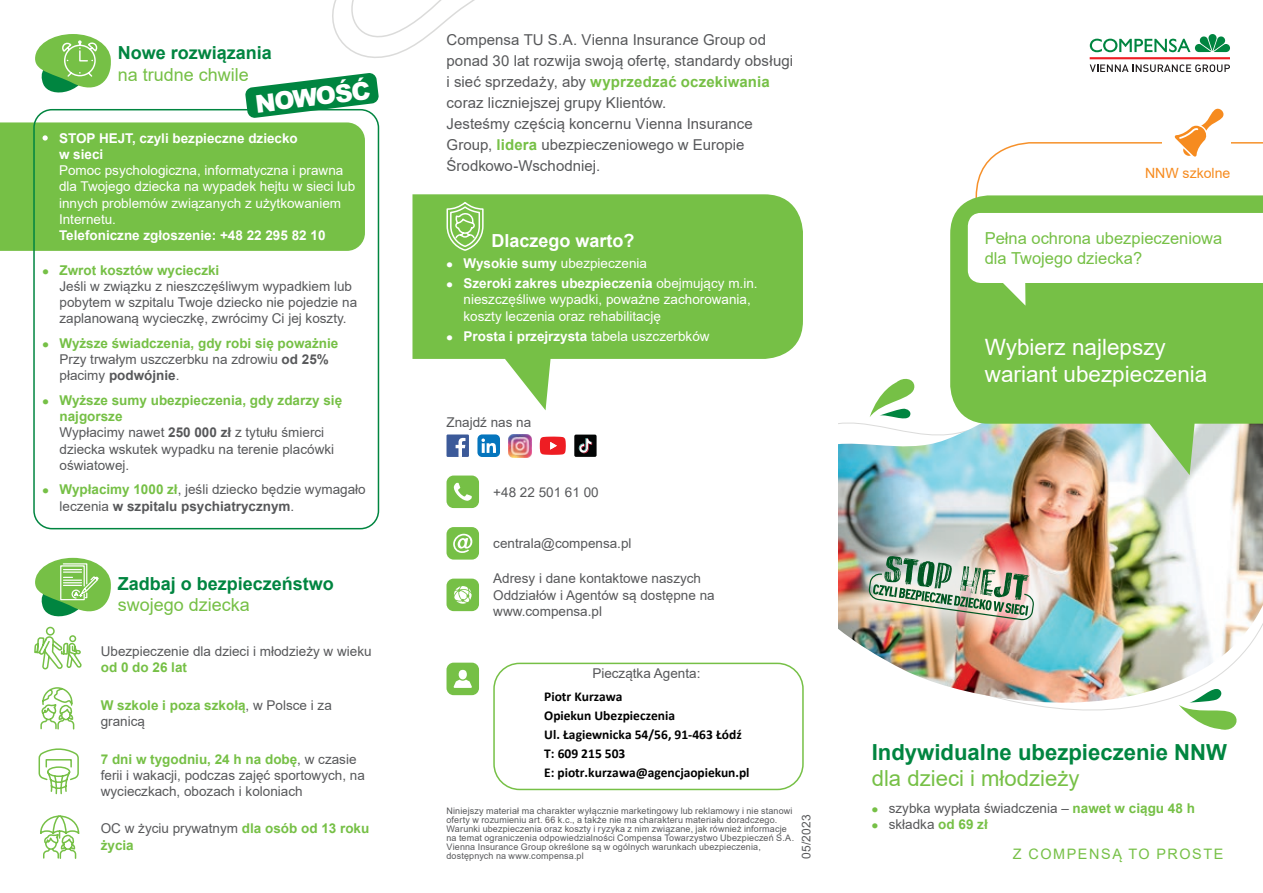
<style>
.page{position:relative;width:1263px;height:893px;background:#fff}
.page>*{position:absolute;margin:0;border:0;box-sizing:border-box;transform-origin:0 0}
.t1{font:900 24.45px "Arial";color:#fff}
.t2{font:22.5px/27px "Arial";color:#fff}
.t3{font:700 22.05px "Arial";color:#008540}
.t4{font:22.05px "Arial";color:#76c046}
.t5{font:700 18px "Arial";color:#008540}
.t6{font:18px "Arial";color:#76c046}
.t7{font:700 18px "Arial";color:#fff}
.t8{font:16.5px/19.8px "Arial";color:#76c046}
.t9{font:15px/21px "Arial";letter-spacing:.005em;color:#57585a}
.t10{font:14.4px "Arial";letter-spacing:.11em;color:#76c046}
.t11{font:14.1px "Arial";color:#f68b1f}
.t12{font:13.5px/16.2px "Arial";color:#57585a}
.t13{font:13.5px/16.2px "Arial";color:#fff}
.t14{font:700 13.5px/16.2px "Arial";color:#fff}
.t15{font:700 13.5px/18.9px "Calibri";color:#000}
.t16{font:700 13.5px/16.2px "Arial";color:#76c046}
.t17{font:12px "Arial";letter-spacing:.015em;color:#57585a}
.t18{font:9px/9px "Arial";letter-spacing:.015em;color:#57585a}
.s1{font-weight:700;color:#76c046}
.s2{font-weight:700;font-size:18px}
.s3{font-weight:700}
.s4{font-size:18px}
.s5{font-weight:400}
.s6{font-weight:700;font-size:18px;color:#76c046}
.s7{font-weight:400;color:#57585a}
</style>
<div class="page">
<svg style="left:1205px;top:725px;width:30px;height:5px"></svg>
<svg style="left:1025px;top:704px;width:212px;height:21px"></svg>
<img style="left:838px;top:378px;width:425px;height:326px">
<div style="left:0;top:122px;width:365px;height:129px;background:#76c046"></div>
<div style="left:33px;top:109px;width:346px;height:420px;border:2px solid #008540;border-radius:18px"></div>
<hr style="left:1090px;top:57px;width:140px;height:2px;background:#ee1d23">
<svg style="left:1090px;top:64px;width:140px;height:8px"></svg>
<svg style="left:1090px;top:34px;width:140px;height:18px"></svg>
<svg style="left:245px;top:0;width:230px;height:118px"></svg>
<svg style="left:412px;top:194px;width:391px;height:216px;fill:#76c046"></svg>
<div style="left:446px;top:663px;width:33px;height:32px;background:#76c046;border-radius:7px"></div>
<div style="left:459px;top:670px;width:8px;height:9px;background:#fff;border-radius:50%"></div>
<svg style="left:454px;top:680px;width:18px;height:8px"></svg>
<div style="left:493px;top:663px;width:311px;height:127px;border:2px solid #76c046;border-radius:26px"></div>
<div style="left:446px;top:579px;width:33px;height:32px;background:#76c046;border-radius:7px"></div>
<svg style="left:454px;top:586px;width:18px;height:18px"></svg>
<div style="left:446px;top:527px;width:33px;height:33px;background:#76c046;border-radius:7px"></div>
<svg style="left:453px;top:534px;width:20px;height:19px"></svg>
<div style="left:446px;top:475px;width:33px;height:33px;background:#76c046;border-radius:7px"></div>
<svg style="left:454px;top:483px;width:18px;height:18px"></svg>
<svg style="left:35px;top:34px;width:76px;height:59px"></svg>
<svg style="left:34px;top:626px;width:48px;height:44px"></svg>
<svg style="left:35px;top:558px;width:76px;height:59px"></svg>
<svg style="left:975px;top:142px;width:288px;height:53px"></svg>
<svg style="left:950px;top:195px;width:313px;height:280px;background:#89c166"></svg>
<div style="left:1162px;top:107px;width:68px;height:50px;background:#fff"></div>
<svg style="left:968px;top:213px;width:295px;height:93px"></svg>
<svg style="left:1174px;top:108px;width:50px;height:49px"></svg>
<div style="left:446px;top:434px;width:23px;height:23px;background:#3c5a99"></div>
<svg style="left:456px;top:438px;width:9px;height:19px"></svg>
<img style="left:508px;top:434px;width:23px;height:23px">
<div style="left:477px;top:434px;width:23px;height:23px;background:#0575bd;border-radius:5px"></div>
<svg style="left:481px;top:438px;width:15px;height:15px"></svg>
<svg style="left:540px;top:437px;width:26px;height:18px"></svg>
<svg style="left:574px;top:435px;width:23px;height:22px"></svg>
<svg style="left:43px;top:135px;width:5px;height:6px"></svg>
<svg style="left:446px;top:201px;width:38px;height:51px;background:#9bd178"></svg>
<svg style="left:40px;top:687px;width:35px;height:43px"></svg>
<svg style="left:38px;top:748px;width:42px;height:111px"></svg>
<div style="left:840px;top:528px;width:222px;height:121px;background:#fff;opacity:.75"></div>
<img style="left:867px;top:556px;width:168px;height:66px">
<p class="t9" style="left:446px;top:29px;width:348px">Compensa TU S.A. Vienna Insurance Group od ponad 30 lat rozwija swoją ofertę, standardy obsługi i sieć sprzedaży, aby <span class="s1">wyprzedzać oczekiwania </span>coraz liczniejszej grupy Klientów.<br>Jesteśmy częścią koncernu Vienna Insurance Group, <span class="s1">lidera</span> ubezpieczeniowego w Europie Środkowo-Wschodniej.</p>
<h3 class="t5" style="left:118px;top:40px;width:156px">Nowe rozwiązania</h3>
<h3 class="t6" style="left:118px;top:62px;width:133px">na trudne chwile</h3>
<h1 class="t1" style="left:253px;top:86px;width:117px;rotate:-7deg">NOWOŚĆ</h1>
<p class="t14" style="left:59px;top:130px;width:240px">STOP HEJT, czyli bezpieczne dziecko w sieci</p>
<p class="t13" style="left:59px;top:162px;width:298px">Pomoc psychologiczna, informatyczna i prawna dla Twojego dziecka na wypadek hejtu w sieci lub innych problemów związanych z użytkowaniem Internetu.</p>
<p class="t14" style="left:59px;top:227px;width:268px">Telefoniczne zgłoszenie: +48 22 295 82 10</p>
<h3 class="t7" style="left:491px;top:228px;width:145px">Dlaczego warto?</h3>
<p class="t13" style="left:446px;top:255px;width:202px"><span class="s2">•</span> <span class="s3">Wysokie sumy</span> ubezpieczenia</p>
<p class="t13" style="left:463px;top:275px;width:296px;text-indent:-17px"><span class="s2">•</span> <span class="s3">Szeroki zakres ubezpieczenia</span> obejmujący m.in. nieszczęśliwe wypadki, poważne zachorowania, koszty leczenia oraz rehabilitację</p>
<p class="t14" style="left:446px;top:328px;width:265px"><span class="s4">•</span> Prosta i przejrzysta <span class="s5">tabela uszczerbków</span></p>
<p class="t12" style="left:60px;top:262px;width:299px;text-indent:-17px"><span class="s6">•</span> <span class="s1">Zwrot kosztów wycieczki<br></span>Jeśli w związku z nieszczęśliwym wypadkiem lub pobytem w szpitalu Twoje dziecko nie pojedzie na zaplanowaną wycieczkę, zwrócimy Ci jej koszty.</p>
<p class="t12" style="left:60px;top:335px;width:280px;text-indent:-17px"><span class="s6">•</span> <span class="s1">Wyższe świadczenia, gdy robi się poważnie<br></span>Przy trwałym uszczerbku na zdrowiu <span class="s3">od 25% </span>płacimy <span class="s3">podwójnie</span>.</p>
<p class="t12" style="left:60px;top:392px;width:284px;text-indent:-17px"><span class="s6">•</span> <span class="s1">Wyższe sumy ubezpieczenia, gdy zdarzy się najgorsze<br></span>Wypłacimy nawet <span class="s3">250 000 zł</span> z tytułu śmierci dziecka wskutek wypadku na terenie placówki oświatowej.</p>
<p class="t12" style="left:60px;top:481px;width:308px;text-indent:-17px"><span class="s6">•</span> <span class="s1">Wypłacimy 1000 zł</span>, jeśli dziecko będzie wymagało leczenia <span class="s3">w szpitalu psychiatrycznym</span>.</p>
<p class="t12" style="left:446px;top:414px;width:86px">Znajdź nas na</p>
<p class="t12" style="left:493px;top:484px;width:107px">+48 22 501 61 00</p>
<h3 class="t5" style="left:118px;top:571px;width:218px">Zadbaj o bezpieczeństwo</h3>
<h3 class="t6" style="left:118px;top:593px;width:134px">swojego dziecka</h3>
<p class="t12" style="left:493px;top:535px;width:140px">centrala@compensa.pl</p>
<p class="t12" style="left:493px;top:570px;width:223px">Adresy i dane kontaktowe naszych<br>Oddziałów i Agentów są dostępne na www.compensa.pl</p>
<p class="t12" style="left:101px;top:643px;width:272px">Ubezpieczenie dla dzieci i młodzieży w wieku</p>
<p class="t16" style="left:101px;top:660px;width:88px">od 0 do 26 lat</p>
<p class="t16" style="left:101px;top:697px;width:233px">W szkole i poza szkołą<span class="s7">, w Polsce i za granicą</span></p>
<p class="t12" style="left:101px;top:751px;width:266px"><span class="s1">7 dni w tygodniu, 24 h na dobę</span>, w czasie ferii i wakacji, podczas zajęć sportowych, na wycieczkach, obozach i koloniach</p>
<p class="t16" style="left:101px;top:821px;width:270px"><span class="s7">OC w życiu prywatnym</span> dla osób od 13 roku życia</p>
<p class="t12" style="left:592px;top:665px;width:110px">Pieczątka Agenta:</p>
<p class="t15" style="left:544px;top:687px;width:207px">Piotr Kurzawa<br>Opiekun Ubezpieczenia<br>Ul. Łagiewnicka 54/56, 91-463 Łódź<br>T: 609 215 503<br>E: piotr.kurzawa@agencjaopiekun.pl</p>
<p class="t18" style="left:446px;top:806px;width:349px">Niniejszy materiał ma charakter wyłącznie marketingowy lub reklamowy i nie stanowi oferty w rozumieniu art. 66 k.c., a także nie ma charakteru materiału doradczego.<br>Warunki ubezpieczenia oraz koszty i ryzyka z nim związane, jak również informacje na temat ograniczenia odpowiedzialności Compensa Towarzystwo Ubezpieczeń S.A.<br>Vienna Insurance Group określone są w ogólnych warunkach ubezpieczenia, dostępnych na www.compensa.pl</p>
<p class="t17" style="left:798px;top:859px;width:46px;rotate:-90deg">05/2023</p>
<p class="t11" style="left:1145px;top:164px;width:87px">NNW szkolne</p>
<p class="t8" style="left:985px;top:228px;width:239px">Pełna ochrona ubezpieczeniowa dla Twojego dziecka?</p>
<h2 class="t2" style="left:985px;top:333px;width:224px">Wybierz najlepszy wariant ubezpieczenia</h2>
<h3 class="t3" style="left:872px;top:736px;width:357px">Indywidualne ubezpieczenie NNW</h3>
<h3 class="t4" style="left:872px;top:763px;width:209px">dla dzieci i młodzieży</h3>
<p class="t12" style="left:872px;top:800px;width:325px"><span class="s6">•</span> szybka wypłata świadczenia – <span class="s1">nawet w ciągu 48 h</span></p>
<p class="t12" style="left:872px;top:816px;width:118px"><span class="s6">•</span> składka <span class="s1">od 69 zł</span></p>
<p class="t10" style="left:1013px;top:844px;width:212px">Z COMPENSĄ TO PROSTE</p>
</div>
